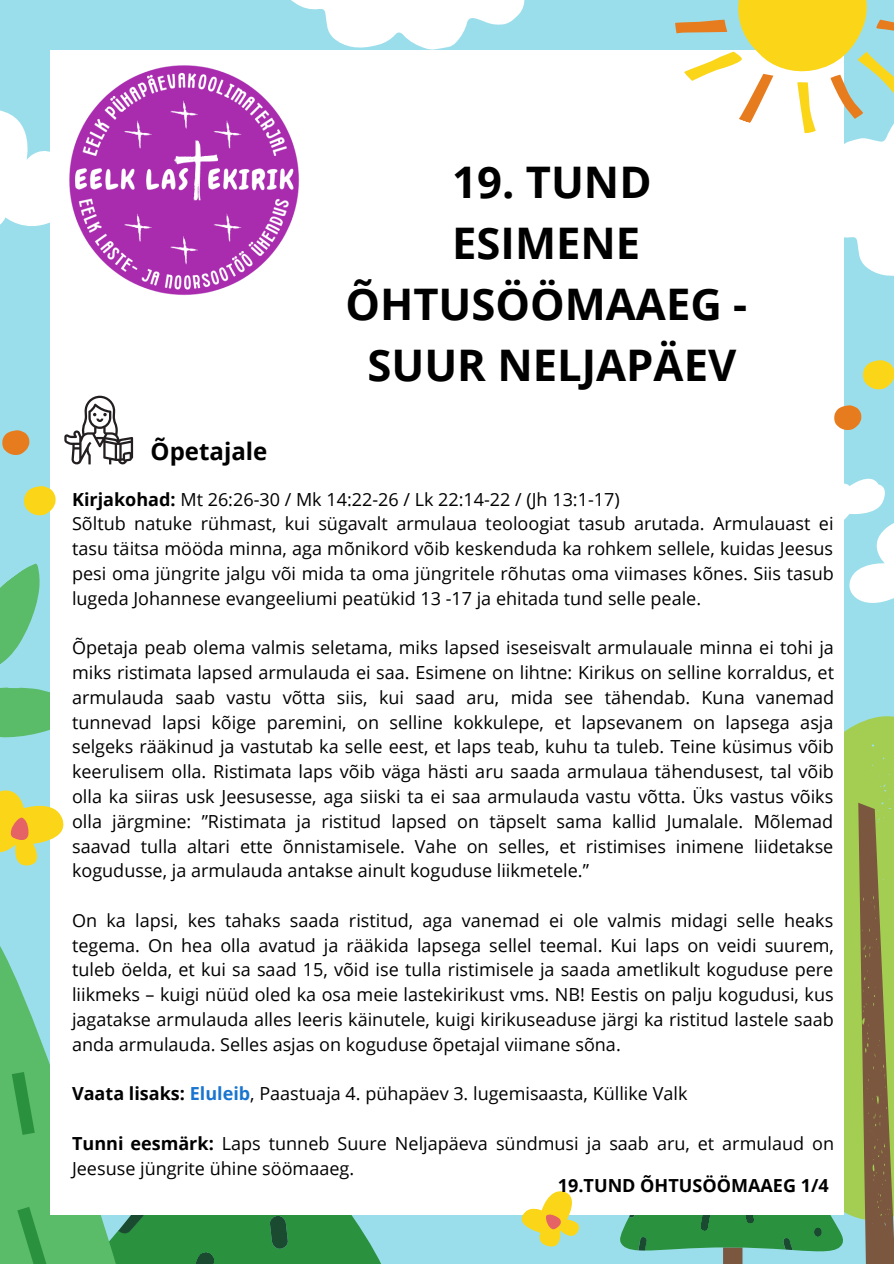
<style>
.page{position:relative;width:894px;height:1264px;background:#fff}
.page>*{position:absolute;margin:0;border:0;box-sizing:border-box;transform-origin:0 0}
.t1{font:700 43.5px "Open Sans";color:#000}
.t2{font:700 24px "Open Sans";color:#000}
.t3{font:18px/24.8px "Open Sans";color:#000;text-align:justify}
.t4{font:700 18px "Open Sans";color:#000}
.s1{font-weight:700}
.s2{font-weight:700;color:#1a75cf}
</style>
<div class="page">
<div style="left:0;top:0;width:893px;height:1263px;background:#9bdeeb"></div>
<svg style="left:843px;top:470px;width:50px;height:139px"></svg>
<svg style="left:2px;top:430px;width:27px;height:25px"></svg>
<svg style="left:0;top:561px;width:51px;height:202px"></svg>
<svg style="left:0;top:109px;width:51px;height:127px"></svg>
<svg style="left:291px;top:0;width:234px;height:50px"></svg>
<svg style="left:158px;top:1214px;width:283px;height:49px;fill:#2a913e"></svg>
<svg style="left:0;top:929px;width:158px;height:334px"></svg>
<svg style="left:0;top:1027px;width:115px;height:236px;background:#58b868"></svg>
<svg style="left:723px;top:1251px;width:19px;height:12px"></svg>
<svg style="left:629px;top:1214px;width:192px;height:36px;background:#319146"></svg>
<svg style="left:766px;top:716px;width:127px;height:509px"></svg>
<div style="left:843px;top:724px;width:50px;height:472px;background:#a4ce51"></div>
<svg style="left:858px;top:802px;width:35px;height:461px;background:#898248"></svg>
<div style="left:51px;top:50px;width:792px;height:1164px;background:#fff"></div>
<svg style="left:675px;top:0;width:218px;height:326px"></svg>
<svg style="left:863px;top:360px;width:30px;height:29px"></svg>
<svg style="left:24px;top:486px;width:32px;height:29px"></svg>
<svg style="left:834px;top:405px;width:27px;height:25px"></svg>
<svg style="left:0;top:788px;width:64px;height:79px"></svg>
<svg style="left:512px;top:1191px;width:83px;height:56px"></svg>
<svg style="left:64px;top:396px;width:69px;height:68px"></svg>
<img style="left:69px;top:65px;width:230px;height:230px">
<p class="t1" style="left:452px;top:152px;width:201px">19. TUND</p>
<p class="t1" style="left:452px;top:213px;width:189px">ESIMENE</p>
<p class="t1" style="left:345px;top:273px;width:403px">ÕHTUSÖÖMAAEG -</p>
<p class="t1" style="left:367px;top:334px;width:370px">SUUR NELJAPÄEV</p>
<p class="t2" style="left:151px;top:435px;width:118px">Õpetajale</p>
<p class="t3" style="left:72px;top:486px;width:549px"><span class="s1">Kirjakohad:</span> Mt 26:26-30 / Mk 14:22-26 / Lk 22:14-22 / (Jh 13:1-17)</p>
<p class="t3" style="left:72px;top:511px;width:763px">Sõltub natuke rühmast, kui sügavalt armulaua teoloogiat tasub arutada. Armulauast ei tasu täitsa mööda minna, aga mõnikord võib keskenduda ka rohkem sellele, kuidas Jeesus pesi oma jüngrite jalgu või mida ta oma jüngritele rõhutas oma viimases kõnes. Siis tasub lugeda Johannese evangeeliumi peatükid 13 -17 ja ehitada tund selle peale.</p>
<p class="t3" style="left:72px;top:635px;width:763px">Õpetaja peab olema valmis seletama, miks lapsed iseseisvalt armulauale minna ei tohi ja miks ristimata lapsed armulauda ei saa. Esimene on lihtne: Kirikus on selline korraldus, et armulauda saab vastu võtta siis, kui saad aru, mida see tähendab. Kuna vanemad tunnevad lapsi kõige paremini, on selline kokkulepe, et lapsevanem on lapsega asja selgeks rääkinud ja vastutab ka selle eest, et laps teab, kuhu ta tuleb. Teine küsimus võib keerulisem olla. Ristimata laps võib väga hästi aru saada armulaua tähendusest, tal võib olla ka siiras usk Jeesusesse, aga siiski ta ei saa armulauda vastu võtta. Üks vastus võiks olla järgmine: ”Ristimata ja ristitud lapsed on täpselt sama kallid Jumalale. Mõlemad saavad tulla altari ette õnnistamisele. Vahe on selles, et ristimises inimene liidetakse kogudusse, ja armulauda antakse ainult koguduse liikmetele.”</p>
<p class="t3" style="left:72px;top:907px;width:763px">On ka lapsi, kes tahaks saada ristitud, aga vanemad ei ole valmis midagi selle heaks tegema. On hea olla avatud ja rääkida lapsega sellel teemal. Kui laps on veidi suurem, tuleb öelda, et kui sa saad 15, võid ise tulla ristimisele ja saada ametlikult koguduse pere liikmeks – kuigi nüüd oled ka osa meie lastekirikust vms. NB! Eestis on palju kogudusi, kus jagatakse armulauda alles leeris käinutele, kuigi kirikuseaduse järgi ka ristitud lastele saab anda armulauda. Selles asjas on koguduse õpetajal viimane sõna.</p>
<p class="t3" style="left:72px;top:1080px;width:616px"><span class="s1">Vaata lisaks:</span> <span class="s2">Eluleib</span>, Paastuaja 4. pühapäev 3. lugemisaasta, Küllike Valk</p>
<p class="t3" style="left:72px;top:1130px;width:763px"><span class="s1">Tunni eesmärk:</span> Laps tunneb Suure Neljapäeva sündmusi ja saab aru, et armulaud on<br>Jeesuse jüngrite ühine söömaaeg.</p>
<p class="t4" style="left:557px;top:1173px;width:272px">19.TUND ÕHTUSÖÖMAAEG 1/4</p>
</div>
